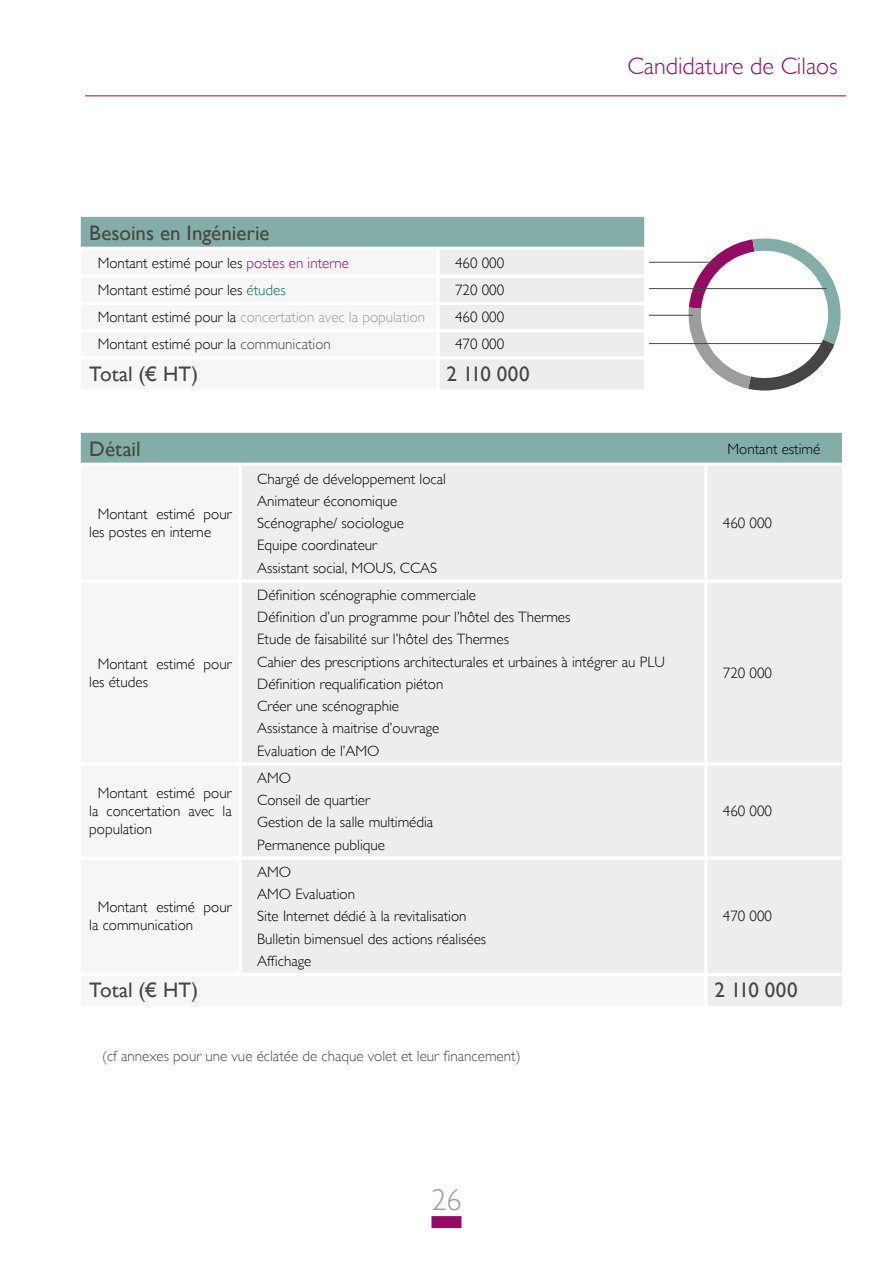
<style>
.page{position:relative;width:893px;height:1263px;background:#fff}
.page>*{position:absolute;margin:0;border:0;box-sizing:border-box;transform-origin:0 0}
.t1{font:213px "Chartwell Pies";color:#950b63}
.t2{font:300 30px "Gill Sans";color:#9d9d9c}
.t3{font:300 24px "Gill Sans";color:#950b63}
.t4{font:21px "Gill Sans";letter-spacing:.005em;color:#484644}
.t5{font:300 15px/22.2px "Gill Sans";color:#000}
.t6{font:300 15px "Gill Sans";color:#484644}
.t7{font:300 15px "Gill Sans";color:#9d9d9c}
.s1{color:#950b63}
.s2{color:#007061}
.s3{color:#000}
.s4{color:#484644}
.s5{color:#83aea8}
.s6{color:#9d9d9c}
.s7{color:#fff}
</style>
<div class="page">
<div style="left:431px;top:1216px;width:30px;height:12px;background:#950b63"></div>
<hr style="left:85px;top:96px;width:761px;height:1px;background:#950b63">
<svg style="left:81px;top:217px;width:563px;height:172px"></svg>
<hr style="left:81px;top:247px;width:357px;height:3px;background:#fff">
<hr style="left:438px;top:247px;width:206px;height:3px;background:#fff">
<hr style="left:436px;top:250px;width:4px;height:25px;background:#fff">
<hr style="left:81px;top:275px;width:357px;height:3px;background:#fff">
<hr style="left:438px;top:275px;width:206px;height:3px;background:#fff">
<hr style="left:436px;top:278px;width:4px;height:24px;background:#fff">
<hr style="left:81px;top:302px;width:357px;height:3px;background:#fff">
<hr style="left:438px;top:302px;width:206px;height:3px;background:#fff">
<hr style="left:436px;top:305px;width:4px;height:24px;background:#fff">
<hr style="left:81px;top:329px;width:357px;height:3px;background:#fff">
<hr style="left:438px;top:329px;width:206px;height:3px;background:#fff">
<hr style="left:436px;top:332px;width:4px;height:24px;background:#fff">
<hr style="left:81px;top:356px;width:357px;height:3px;background:#fff">
<hr style="left:438px;top:356px;width:206px;height:3px;background:#fff">
<hr style="left:436px;top:359px;width:4px;height:30px;background:#fff">
<div style="left:81px;top:433px;width:761px;height:30px;background:#83aea8"></div>
<div style="left:242px;top:466px;width:462px;height:507px;background:#ededed"></div>
<div style="left:708px;top:466px;width:134px;height:540px;background:#ededed"></div>
<hr style="left:240px;top:579px;width:466px;height:4px;background:#fff">
<hr style="left:706px;top:579px;width:136px;height:4px;background:#fff">
<hr style="left:240px;top:762px;width:466px;height:4px;background:#fff">
<hr style="left:706px;top:762px;width:136px;height:4px;background:#fff">
<hr style="left:240px;top:856px;width:466px;height:4px;background:#fff">
<hr style="left:706px;top:856px;width:136px;height:4px;background:#fff">
<hr style="left:706px;top:973px;width:136px;height:3px;background:#fff">
<hr style="left:649px;top:262px;width:69px;height:1px;background:#484644">
<hr style="left:649px;top:288px;width:178px;height:1px;background:#484644">
<hr style="left:649px;top:315px;width:44px;height:1px;background:#484644">
<hr style="left:649px;top:343px;width:174px;height:1px;background:#484644">
<h3 class="t4" style="left:89px;top:220px;width:182px">Besoins en I ngénierie</h3>
<p class="t5" style="left:98px;top:252px;width:253px">Montant estimé pour les <span class="s1">postes en interne</span></p>
<p class="t5" style="left:455px;top:252px;width:51px">460 000</p>
<p class="t5" style="left:98px;top:279px;width:189px">Montant estimé pour les <span class="s2">études</span></p>
<p class="t5" style="left:455px;top:279px;width:51px">720 000</p>
<p class="t7" style="left:98px;top:308px;width:329px"><span class="s3">Montant estimé pour la</span> concertation avec la population</p>
<p class="t5" style="left:455px;top:306px;width:51px">460 000</p>
<p class="t5" style="left:98px;top:333px;width:235px">Montant estimé pour la <span class="s4">communication</span></p>
<p class="t5" style="left:455px;top:333px;width:51px">470 000</p>
<h3 class="t4" style="left:89px;top:361px;width:111px">Total (€ HT)</h3>
<h3 class="t4" style="left:446px;top:361px;width:85px">2 110 000</h3>
<h3 class="t3" style="left:628px;top:52px;width:212px">Candidature de Cilaos</h3>
<h1 class="t1" style="left:626px;top:389px;width:388px;rotate:-85deg">21+<span class="s5">4</span><span class="s4">2</span><span class="s6">23</span><span class="s7">R</span></h1>
<h3 class="t4" style="left:89px;top:436px;width:53px">Détail</h3>
<p class="t5" style="left:727px;top:438px;width:94px">Montant estimé</p>
<p class="t5" style="left:89px;top:505px;width:144px;line-height:18px;text-indent:9px">Montant estimé pour les postes en interne</p>
<p class="t5" style="left:89px;top:655px;width:144px;line-height:18px;text-indent:9px">Montant estimé pour les études</p>
<p class="t5" style="left:89px;top:784px;width:144px;line-height:18px;text-align:justify;text-indent:9px">Montant estimé pour la concertation avec la population</p>
<p class="t5" style="left:89px;top:898px;width:144px;line-height:18px;text-indent:9px">Montant estimé pour la communication</p>
<p class="t5" style="left:257px;top:468px;width:190px">Chargé de développement local<br>Animateur économique<br>Scénographe/ sociologue<br>Equipe coordinateur<br>Assistant social, MOUS, CCAS</p>
<p class="t5" style="left:257px;top:584px;width:409px">Définition scénographie commerciale<br>Définition d’un programme pour l’hôtel des Thermes<br>Etude de faisabilité sur l’hôtel des Thermes<br>Cahier des prescriptions architecturales et urbaines à intégrer au PLU Définition requalification piéton<br>Créer une scénographie<br>Assistance à maitrise d’ouvrage<br>Evaluation de l’AMO</p>
<p class="t5" style="left:257px;top:767px;width:178px">AMO<br>Conseil de quartier<br>Gestion de la salle multimédia<br>Permanence publique</p>
<p class="t5" style="left:257px;top:861px;width:230px">AMO<br>AMO Evaluation<br>Site Internet dédié à la revitalisation<br>Bulletin bimensuel des actions réalisées<br>Affichage</p>
<p class="t5" style="left:723px;top:512px;width:51px">460 000</p>
<p class="t5" style="left:723px;top:662px;width:51px">720 000</p>
<p class="t5" style="left:723px;top:800px;width:51px">460 000</p>
<p class="t5" style="left:723px;top:905px;width:51px">470 000</p>
<h3 class="t4" style="left:89px;top:978px;width:111px">Total (€ HT)</h3>
<h3 class="t4" style="left:714px;top:978px;width:85px">2 110 000</h3>
<p class="t6" style="left:102px;top:1047px;width:420px">(cf annexes pour une vue éclatée de chaque volet et leur financement)</p>
<h2 class="t2" style="left:431px;top:1183px;width:31px">26</h2>
</div>
